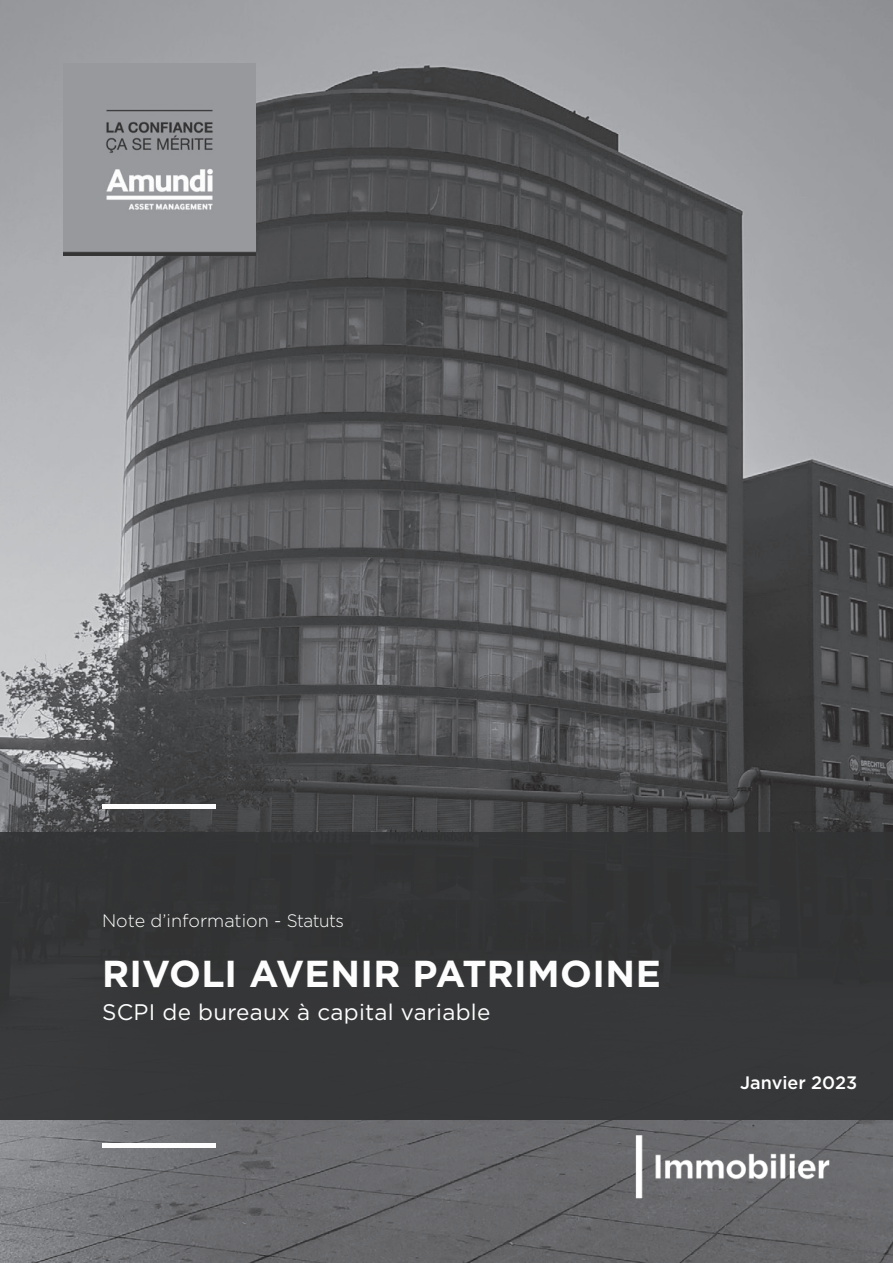
<style>
.page{position:relative;width:893px;height:1263px;background:#fff}
.page>*{position:absolute;margin:0;border:0;box-sizing:border-box;transform-origin:0 0}
.t1{font:700 37.5px "Gotham";letter-spacing:.01em;color:#fdfdfd}
.t2{font:22.5px "Gotham";letter-spacing:.01em;color:#fdfdfd}
.t3{font:300 18px "Gotham";color:#fff}
.t4{font:500 18px "Gotham";color:#fff}
</style>
<div class="page">
<img style="left:0;top:0;width:893px;height:1263px">
<div style="left:0;top:833px;width:893px;height:287px;background:#353637"></div>
<img style="left:64px;top:64px;width:191px;height:191px">
<img style="left:611px;top:1120px;width:221px;height:93px">
<div style="left:102px;top:804px;width:114px;height:5px;background:#fdfdfd"></div>
<div style="left:102px;top:1143px;width:114px;height:5px;background:#fdfdfd"></div>
<p class="t3" style="left:102px;top:909px;width:243px">Note d’information - Statuts</p>
<p class="t1" style="left:102px;top:948px;width:560px">RIVOLI AVENIR PATRIMOINE</p>
<p class="t2" style="left:102px;top:997px;width:390px">SCPI de bureaux à capital variable</p>
<p class="t4" style="left:740px;top:1070px;width:119px">Janvier 2023</p>
</div>
